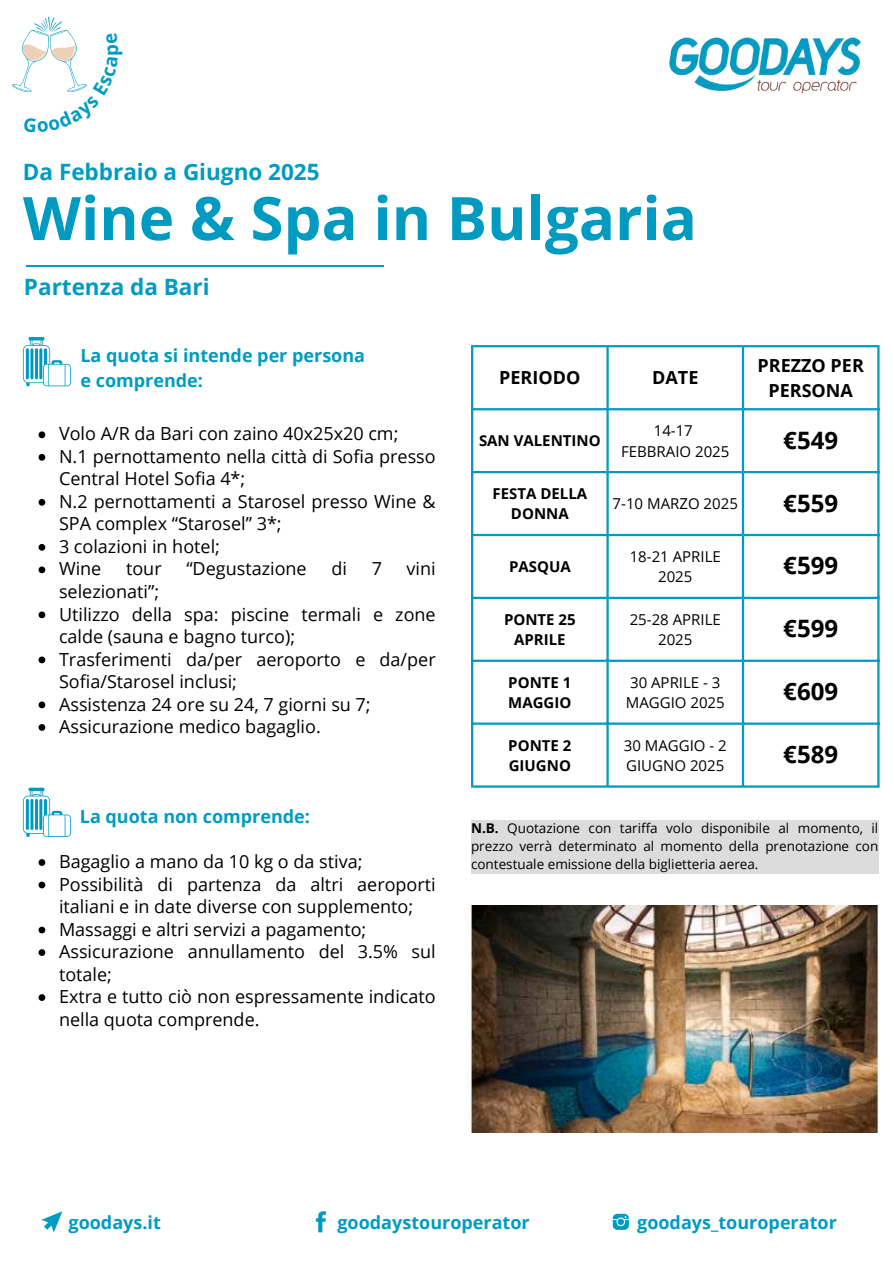
<style>
.page{position:relative;width:894px;height:1264px;background:#fff}
.page>*{position:absolute;margin:0;border:0;box-sizing:border-box;transform-origin:0 0}
.t1{font:700 60px "Open Sans";color:#019bc2}
.t2{font:700 24px "Open Sans";color:#000}
.t3{font:700 22.5px "Open Sans";color:#019bc2}
.t4{font:700 18.75px "Open Sans";color:#019bc2}
.t5{font:18px/22.5px "Open Sans";color:#000}
.t6{font:700 18px/24.8px "Open Sans";color:#019bc2}
.t7{font:700 18px/24.8px "Open Sans";color:#000;text-align:center}
.t8{font:15px/20.2px "Open Sans";color:#000;text-align:center}
.t9{font:700 15px/20.2px "Open Sans";color:#000;text-align:center}
.t10{font:13.5px/18px "Open Sans";color:#000;text-align:justify}
.s1{font-weight:700}
</style>
<div class="page">
<svg style="left:41px;top:1211px;width:21px;height:21px"></svg>
<svg style="left:316px;top:1211px;width:10px;height:21px"></svg>
<svg style="left:612px;top:1213px;width:16px;height:16px"></svg>
<img style="left:669px;top:37px;width:192px;height:57px">
<svg style="left:39px;top:431px;width:6px;height:7px"></svg>
<svg style="left:39px;top:454px;width:6px;height:6px"></svg>
<svg style="left:39px;top:499px;width:6px;height:6px"></svg>
<svg style="left:39px;top:544px;width:6px;height:6px"></svg>
<svg style="left:39px;top:566px;width:6px;height:7px"></svg>
<svg style="left:39px;top:611px;width:6px;height:7px"></svg>
<svg style="left:39px;top:656px;width:6px;height:7px"></svg>
<svg style="left:39px;top:701px;width:6px;height:7px"></svg>
<svg style="left:39px;top:724px;width:6px;height:6px"></svg>
<svg style="left:39px;top:859px;width:6px;height:6px"></svg>
<svg style="left:39px;top:881px;width:6px;height:7px"></svg>
<svg style="left:39px;top:926px;width:6px;height:7px"></svg>
<svg style="left:39px;top:949px;width:6px;height:6px"></svg>
<svg style="left:39px;top:994px;width:6px;height:6px"></svg>
<svg style="left:23px;top:787px;width:47px;height:50px"></svg>
<hr style="left:35px;top:799px;width:3px;height:31px;background:#019bc2">
<hr style="left:30px;top:799px;width:3px;height:31px;background:#019bc2">
<hr style="left:26px;top:799px;width:3px;height:31px;background:#019bc2">
<hr style="left:39px;top:799px;width:3px;height:31px;background:#019bc2">
<svg style="left:23px;top:337px;width:47px;height:49px"></svg>
<hr style="left:35px;top:348px;width:3px;height:31px;background:#019bc2">
<hr style="left:30px;top:348px;width:3px;height:31px;background:#019bc2">
<hr style="left:26px;top:348px;width:3px;height:31px;background:#019bc2">
<hr style="left:39px;top:348px;width:3px;height:31px;background:#019bc2">
<hr style="left:27px;top:265px;width:356px;height:2px;background:#019bc2">
<div style="left:471px;top:821px;width:407px;height:53px;background:#d9d9d9"></div>
<img style="left:467px;top:905px;width:412px;height:227px">
<hr style="left:471px;top:347px;width:2px;height:438px;background:#019bc2">
<hr style="left:606px;top:347px;width:2px;height:438px;background:#019bc2">
<hr style="left:741px;top:347px;width:3px;height:438px;background:#019bc2">
<hr style="left:877px;top:347px;width:2px;height:438px;background:#019bc2">
<hr style="left:471px;top:345px;width:408px;height:2px;background:#019bc2">
<hr style="left:471px;top:408px;width:408px;height:2px;background:#019bc2">
<hr style="left:471px;top:471px;width:408px;height:2px;background:#019bc2">
<hr style="left:471px;top:534px;width:408px;height:2px;background:#019bc2">
<hr style="left:471px;top:596px;width:408px;height:3px;background:#019bc2">
<hr style="left:471px;top:659px;width:408px;height:3px;background:#019bc2">
<hr style="left:471px;top:722px;width:408px;height:2px;background:#019bc2">
<hr style="left:471px;top:785px;width:408px;height:2px;background:#019bc2">
<svg style="left:12px;top:17px;width:75px;height:75px"></svg>
<p class="t4" style="left:98px;top:56px;width:13px;rotate:-90deg">p</p>
<p class="t3" style="left:23px;top:155px;width:298px">Da Febbraio a Giugno 2025</p>
<h1 class="t1" style="left:23px;top:176px;width:675px">Wine &amp; Spa in Bulgaria</h1>
<p class="t3" style="left:24px;top:271px;width:187px">Partenza da Bari</p>
<p class="t6" style="left:80px;top:343px;width:286px">La quota si intende per persona e comprende:</p>
<p class="t5" style="left:59px;top:422px;width:378px">Volo A/R da Bari con zaino 40x25x20 cm;<br>N.1 pernottamento nella città di Sofia presso<br>Central Hotel Sofia 4*;<br>N.2 pernottamenti a Starosel presso Wine &amp;<br>SPA complex “Starosel” 3*;<br>3 colazioni in hotel;<br>Wine</p>
<p class="t5" style="left:126px;top:557px;width:37px">tour</p>
<p class="t5" style="left:186px;top:557px;width:122px">“Degustazione</p>
<p class="t5" style="left:331px;top:557px;width:17px">di</p>
<p class="t5" style="left:371px;top:557px;width:12px">7</p>
<p class="t5" style="left:406px;top:557px;width:31px">vini</p>
<p class="t5" style="left:59px;top:579px;width:378px">selezionati”;<br>Utilizzo della spa: piscine termali e zone calde (sauna e bagno turco);<br>Trasferimenti da/per aeroporto e da/per<br>Sofia/Starosel inclusi;<br>Assistenza 24 ore su 24, 7 giorni su 7;<br>Assicurazione medico bagaglio.</p>
<p class="t6" style="left:80px;top:803px;width:232px">La quota non comprende:</p>
<p class="t5" style="left:59px;top:849px;width:378px">Bagaglio a mano da 10 kg o da stiva; Possibilità di partenza da altri aeroporti italiani e in date diverse con supplemento; Massaggi e altri servizi a pagamento; Assicurazione annullamento del 3.5% sul totale;<br>Extra e tutto ciò non espressamente indicato nella quota comprende.</p>
<p class="t7" style="left:499px;top:365px;width:83px">PERIODO</p>
<p class="t7" style="left:652px;top:365px;width:48px">DATE</p>
<p class="t7" style="left:757px;top:353px;width:108px">PREZZO PER<br>PERSONA</p>
<p class="t9" style="left:479px;top:430px;width:123px">SAN VALENTINO</p>
<p class="t8" style="left:621px;top:420px;width:110px">14-17<br>FEBBRAIO 2025</p>
<h2 class="t2" style="left:783px;top:423px;width:56px">€549</h2>
<p class="t9" style="left:492px;top:483px;width:96px">FESTA DELLA<br>DONNA</p>
<p class="t8" style="left:612px;top:493px;width:127px">7-10 MARZO 2025</p>
<h2 class="t2" style="left:783px;top:486px;width:56px">€559</h2>
<p class="t9" style="left:509px;top:556px;width:63px">PASQUA</p>
<p class="t8" style="left:629px;top:546px;width:93px">18-21 APRILE<br>2025</p>
<h2 class="t2" style="left:783px;top:548px;width:56px">€599</h2>
<p class="t9" style="left:504px;top:609px;width:73px">PONTE 25<br>APRILE</p>
<p class="t8" style="left:629px;top:609px;width:93px">25-28 APRILE<br>2025</p>
<h2 class="t2" style="left:783px;top:611px;width:56px">€599</h2>
<p class="t9" style="left:508px;top:672px;width:65px;text-align:left">PONTE 1<br>MAGGIO</p>
<p class="t8" style="left:625px;top:672px;width:100px;text-align:left">30 APRILE - 3<br>MAGGIO 2025</p>
<h2 class="t2" style="left:783px;top:674px;width:56px">€609</h2>
<p class="t9" style="left:508px;top:734px;width:65px;text-align:left">PONTE 2<br>GIUGNO</p>
<p class="t8" style="left:623px;top:734px;width:104px;text-align:left">30 MAGGIO - 2<br>GIUGNO 2025</p>
<h2 class="t2" style="left:783px;top:737px;width:56px">€589</h2>
<p class="t10" style="left:471px;top:818px;width:409px"><span class="s1">N.B.</span> Quotazione con tariffa volo disponibile al momento, il prezzo verrà determinato al momento della prenotazione con contestuale emissione della biglietteria aerea.</p>
<p class="t6" style="left:68px;top:1209px;width:94px">goodays.it</p>
<p class="t6" style="left:337px;top:1209px;width:194px">goodaystouroperator</p>
<p class="t6" style="left:637px;top:1209px;width:201px">goodays_touroperator</p>
</div>
